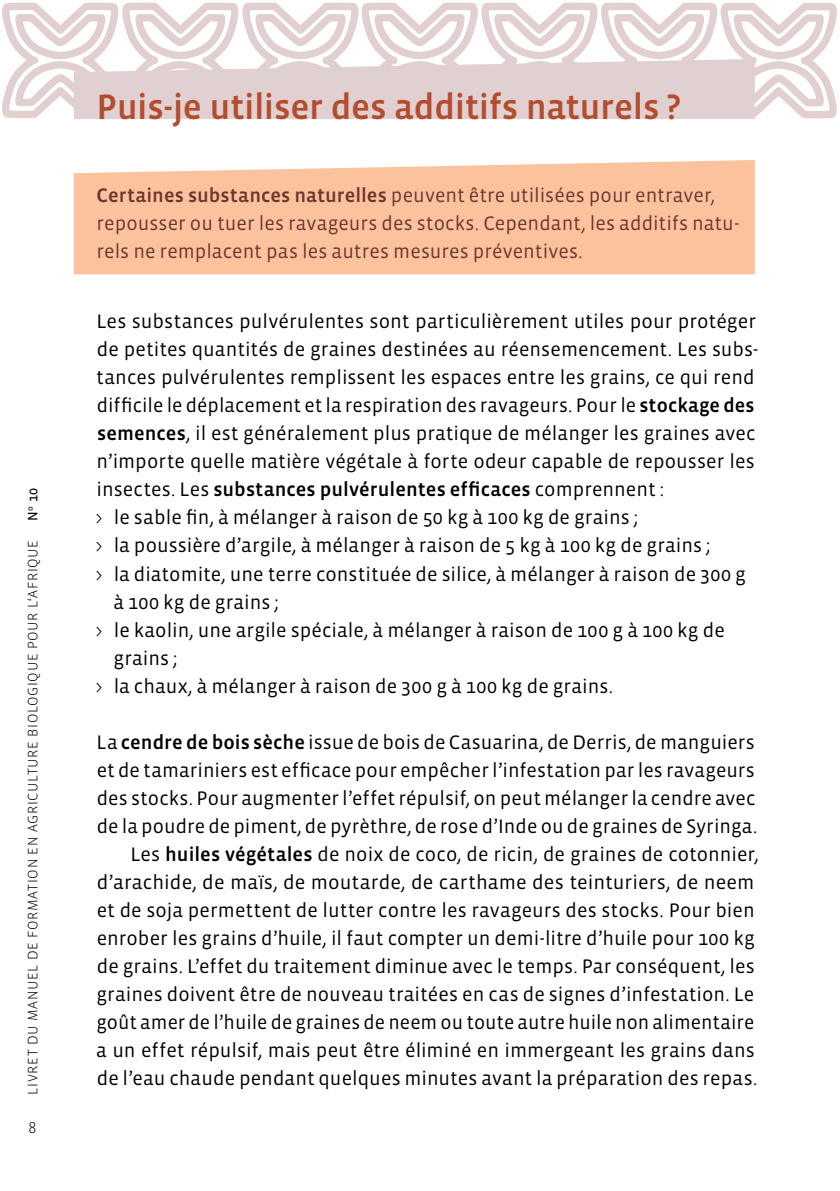
<style>
.page{position:relative;width:840px;height:1191px;background:#fff}
.page>*{position:absolute;margin:0;border:0;box-sizing:border-box;transform-origin:0 0}
.t1{font:500 36px "Vista Sans OT";letter-spacing:-.01em;color:#b34d2e}
.t2{font:20px/28px "Vista Sans OT";letter-spacing:.005em;color:#000;text-align:right}
.t3{font:20px/28px "Vista Sans OT";letter-spacing:.005em;color:#703430}
.t4{font:500 20px "Vista Sans OT";letter-spacing:.005em;color:#000}
.t5{font:300 16px "Vista Sans OT";color:#000}
.t6{font:300 14px "Vista Sans OT";letter-spacing:.05em;color:#000}
.t7{font:14px "Vista Sans OT";color:#000}
.s1{font-weight:500}
.s2{font-weight:400}
.s3{font-weight:300}
</style>
<div class="page">
<svg style="left:721px;top:3px;width:113px;height:112px"></svg>
<svg style="left:602px;top:3px;width:113px;height:56px"></svg>
<svg style="left:482px;top:3px;width:113px;height:56px"></svg>
<svg style="left:363px;top:3px;width:113px;height:56px"></svg>
<svg style="left:243px;top:3px;width:114px;height:56px"></svg>
<svg style="left:124px;top:3px;width:113px;height:56px"></svg>
<svg style="left:4px;top:3px;width:113px;height:111px"></svg>
<svg style="left:74px;top:59px;width:680px;height:60px;background:#e2d3d4"></svg>
<div style="left:74px;top:160px;width:680px;height:114px;background:#fac29d"></div>
<p class="t7" style="left:26px;top:521px;width:35px;rotate:-90deg">N<sup>o</sup> 10</p>
<p class="t6" style="left:26px;top:1094px;width:556px;rotate:-90deg">LIVRET DU MANUEL DE FORMATION EN AGRICULTURE BIOLOGIQUE POUR L‘AFRIQUE</p>
<p class="t5" style="left:28px;top:1119px;width:9px">8</p>
<h1 class="t1" style="left:96px;top:88px;width:585px">Puis-je utiliser des additifs naturels ?</h1>
<p class="t3" style="left:96px;top:181px;width:644px"><span class="s1">Certaines substances naturelles</span> peuvent être utilisées pour entraver, repousser ou tuer les ravageurs des stocks. Cependant, les additifs natu&shy;rels ne remplacent pas les autres mesures préventives.</p>
<p class="t2" style="left:96px;top:308px;width:660px">Les substances pulvérulentes sont particulièrement utiles pour protéger</p>
<p class="t2" style="left:97px;top:336px;width:662px">de petites quantités de graines destinées au réensemencement. Les subs-</p>
<p class="t2" style="left:96px;top:364px;width:659px">tances pulvérulentes remplissent les espaces entre les grains, ce qui rend</p>
<p class="t2" style="left:97px;top:392px;width:658px">difficile le déplacement et la respiration des ravageurs. Pour le <span class="s1">stockage des</span></p>
<p class="t2" style="left:97px;top:420px;width:659px"><span class="s1">semences</span>, il est généralement plus pratique de mélanger les graines avec</p>
<p class="t2" style="left:96px;top:448px;width:659px">n’importe quelle matière végétale à forte odeur capable de repousser les</p>
<p class="t4" style="left:97px;top:479px;width:568px"><span class="s2">insectes. Les</span> substances pulvérulentes efficaces <span class="s2">comprennent :</span></p>
<p class="t2" style="left:95px;top:504px;width:544px"><span class="s3">&gt;</span> le sable fin, à mélanger à raison de 50 kg à 100 kg de grains ;</p>
<p class="t2" style="left:95px;top:532px;width:616px"><span class="s3">&gt;</span> la poussière d’argile, à mélanger à raison de 5 kg à 100 kg de grains ;</p>
<p class="t2" style="left:95px;top:560px;width:652px"><span class="s3">&gt;</span> la diatomite, une terre constituée de silice, à mélanger à raison de 300 g</p>
<p class="t2" style="left:113px;top:588px;width:167px">à 100 kg de grains ;</p>
<p class="t2" style="left:95px;top:616px;width:630px"><span class="s3">&gt;</span> le kaolin, une argile spéciale, à mélanger à raison de 100 g à 100 kg de</p>
<p class="t2" style="left:113px;top:644px;width:65px">grains ;</p>
<p class="t2" style="left:95px;top:672px;width:519px"><span class="s3">&gt;</span> la chaux, à mélanger à raison de 300 g à 100 kg de grains.</p>
<p class="t2" style="left:96px;top:728px;width:663px">La <span class="s1">cendre de bois sèche</span> issue de bois de Casuarina, de Derris, de manguiers et de tamariniers est efficace pour empêcher l’infestation par les ravageurs des stocks. Pour augmenter l’effet répulsif, on peut mélanger la cendre avec de la poudre de piment, de pyrèthre, de rose d’Inde ou de graines de Syringa.<br>Les <span class="s1">huiles végétales</span> de noix de coco, de ricin, de graines de cotonnier, d’arachide, de maïs, de moutarde, de carthame des teinturiers, de neem et de soja permettent de lutter contre les ravageurs des stocks. Pour bien enrober les grains d’huile, il faut compter un demi-litre d’huile pour 100 kg de grains. L’effet du traitement diminue avec le temps. Par conséquent, les graines doivent être de nouveau traitées en cas de signes d’infestation. Le goût amer de l’huile de graines de neem ou toute autre huile non alimentaire a un effet répulsif, mais peut être éliminé en immergeant les grains dans de l’eau chaude pendant quelques minutes avant la préparation des repas.</p>
</div>
